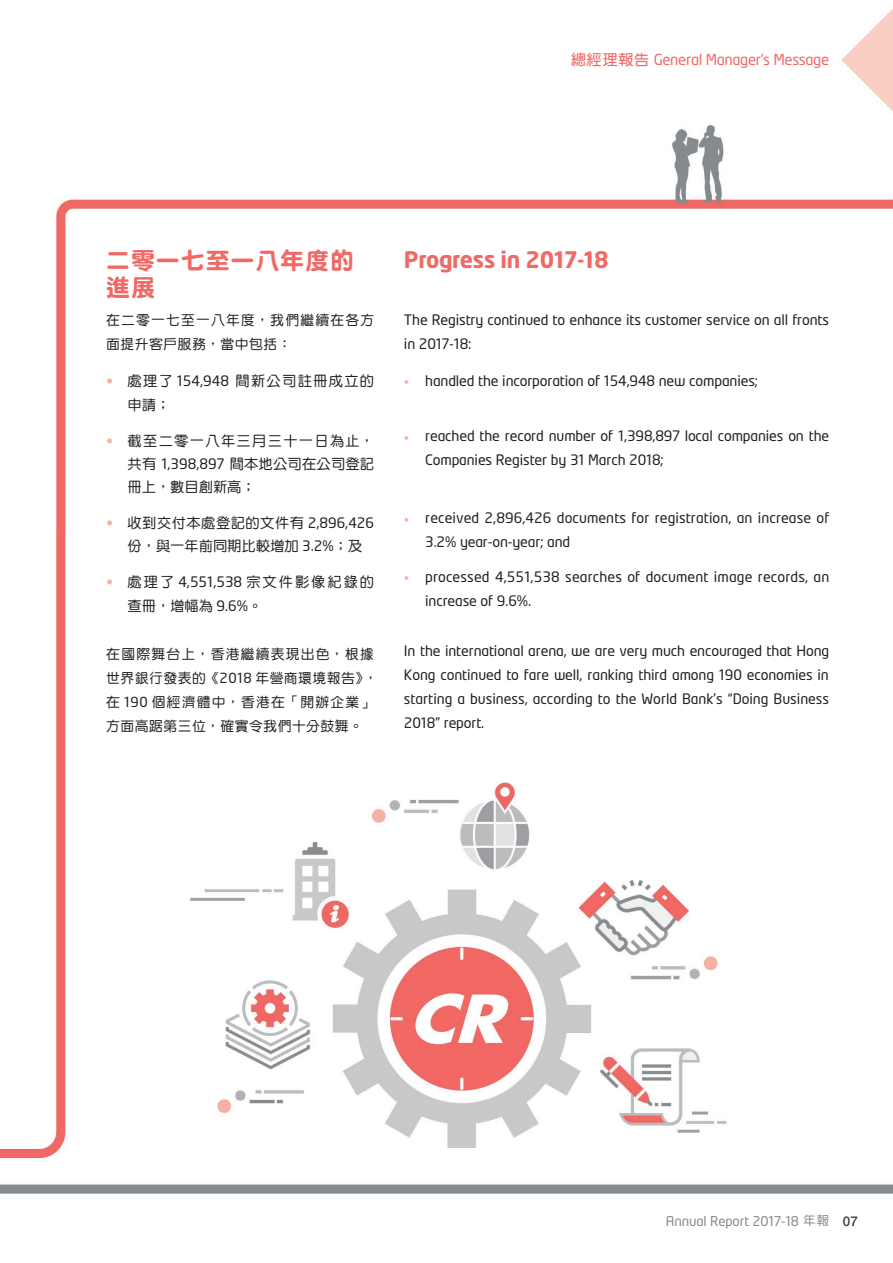
<style>
.page{position:relative;width:893px;height:1263px;background:#fff}
.page>*{position:absolute;margin:0;border:0;box-sizing:border-box;transform-origin:0 0}
.Head_2_chi{font:24px/27px "DF Yuan HK W9";letter-spacing:.035em;color:#f16965}
.Head_2_EN{font:700 22.5px "Neo Tech";letter-spacing:-.01em;color:#f16965}
.t1{font:15px "Neo Tech";letter-spacing:-.025em;color:#f16965}
.body_text_EN{font:14.25px/24px "Neo Tech";letter-spacing:-.01em;color:#231f20}
.Point_text_EN{font:14.25px/24px "Neo Tech";letter-spacing:-.01em;color:#231f20}
.Point_text_chi{font:14.25px/23.2px "DF Yuan HK W5";letter-spacing:.035em;color:#231f20;text-align:justify}
.Point_text_EN-2{font:14.25px/24px "Neo Tech";letter-spacing:.01em;color:#231f20}
.Point_text_chi-2{font:14.25px/23.2px "DF Yuan HK W5";letter-spacing:.14em;color:#231f20}
.Point_text_chi-3{font:14.25px/23.2px "DF Yuan HK W5";letter-spacing:.09em;color:#231f20}
.body_text_chi{font:13.8px/24px "DF Yuan HK W5";letter-spacing:.035em;color:#231f20}
.body_text_chi-2{font:13.8px/24px "DF Yuan HK W5";letter-spacing:.085em;color:#231f20}
.t2{font:13.35px "Neo Tech";letter-spacing:-.01em;color:#868a8e}
.s1{font-family:"DF Yuan HK W7"}
.s2{font-family:"Caxton";color:#f9b1a6}
.s3{font-family:"Neo Tech"}
.s4{font-family:"Minion Pro";color:#f9b1a6}
.s5{font-family:"DF Yuan HK W5";font-size:12.75px}
.s6{font-family:"Helvetica Neue LT Std";font-weight:500;font-size:13.5px;color:#3e3e3f}
</style>
<div class="page">
<img style="left:0;top:8px;width:893px;height:1186px">
<p class="t1" style="left:571px;top:52px;width:259px"><span class="s1">總經理報告</span> General Manager’s Message</p>
<p class="Head_2_chi" style="left:106px;top:247px;width:249px">二零一七至一八年度的進展</p>
<p class="body_text_chi-2" style="left:106px;top:308px;width:269px">在二零一七至一八年度，我們繼續在各方面提升客戶服務，當中包括：</p>
<p class="Point_text_chi-3" style="left:128px;top:369px;width:248px;text-indent:-21px"><span class="s2">•</span> 處理了 <span class="s3">154,948</span> 間新公司註冊成立的申請；</p>
<p class="Point_text_chi" style="left:128px;top:429px;width:248px;text-indent:-21px"><span class="s2">•</span> 截至二零一八年三月三十一日為止，共有 <span class="s3">1,398,897</span> 間本地公司在公司登記冊上，數目創新高；</p>
<p class="Point_text_chi" style="left:128px;top:511px;width:248px;text-indent:-21px"><span class="s2">•</span> 收到交付本處登記的文件有 <span class="s3">2,896,426</span>份，與一年前同期比較增加 <span class="s3">3.2%</span>；及</p>
<p class="Point_text_chi-2" style="left:128px;top:570px;width:248px;text-indent:-21px"><span class="s2">•</span> 處理了 <span class="s3">4,551,538</span> 宗文件影像紀錄的查冊，增幅為 <span class="s3">9.6%</span>。</p>
<p class="body_text_chi" style="left:106px;top:642px;width:273px">在國際舞台上，香港繼續表現出色，根據世界銀行發表的《<span class="s3">2018</span> 年營商環境報告》，在 <span class="s3">190</span> 個經濟體中，香港在「開辦企業」方面高踞第三位，確實令我們十分鼓舞。</p>
<p class="Head_2_EN" style="left:404px;top:251px;width:206px">Progress in 2017-18</p>
<p class="body_text_EN" style="left:404px;top:308px;width:427px">The Registry continued to enhance its customer service on all fronts in 2017-18:</p>
<p class="Point_text_EN" style="left:404px;top:369px;width:355px"><span class="s4">•</span> handled the incorporation of 154,948 new companies;</p>
<p class="Point_text_EN" style="left:425px;top:425px;width:405px;text-indent:-21px"><span class="s4">•</span> reached the record number of 1,398,897 local companies on the<br>Companies Register by 31 March 2018;</p>
<p class="Point_text_EN" style="left:425px;top:507px;width:406px;text-indent:-21px"><span class="s4">•</span> received 2,896,426 documents for registration, an increase of<br>3.2% year-on-year; and</p>
<p class="Point_text_EN-2" style="left:425px;top:566px;width:406px;text-indent:-21px"><span class="s4">•</span> processed 4,551,538 searches of document image records, an increase of 9.6%.</p>
<p class="body_text_EN" style="left:404px;top:639px;width:427px;text-align:justify">In the international arena, we are very much encouraged that Hong Kong continued to fare well, ranking third among 190 economies in starting a business, according to the World Bank’s “Doing Business 2018” report.</p>
<p class="t2" style="left:666px;top:1214px;width:194px">Annual Report 2017-18 <span class="s5">年報</span> <span class="s6">07</span></p>
</div>
